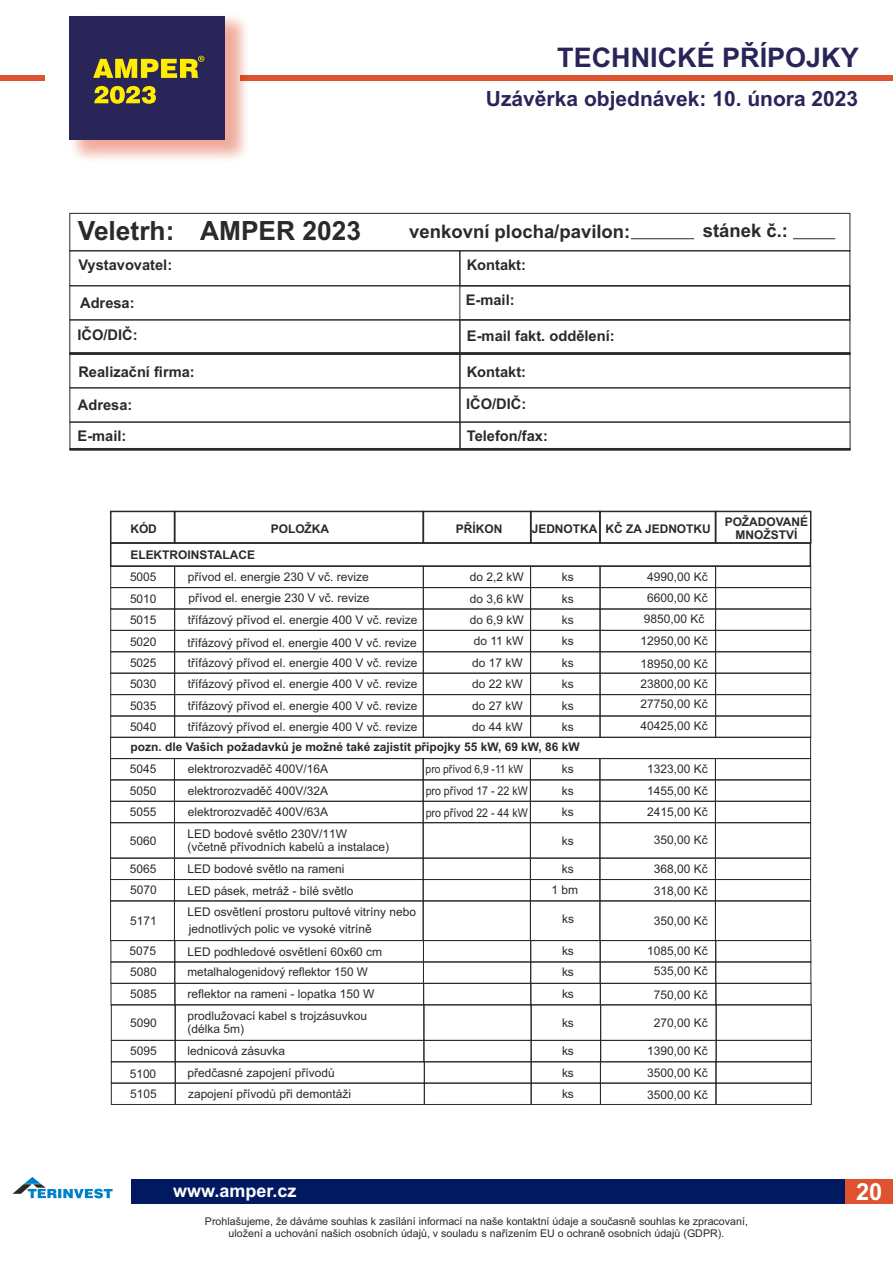
<style>
.page{position:relative;width:893px;height:1263px;background:#fff}
.page>*{position:absolute;margin:0;border:0;box-sizing:border-box;transform-origin:0 0}
.t1{font:700 27px "Arial";color:#292558}
.t2{font:700 26.55px "Arial";color:#2b2a29}
.t3{font:700 23.55px "Arial";color:#fefefe}
.t4{font:700 21px "Arial";color:#292558}
.t5{font:700 18.6px "Arial";color:#2b2a29}
.t6{font:700 18px "Arial";color:#fefefe}
.t7{font:700 14.7px "Arial";color:#2b2a29}
.t8{font:12px/21.5px "Arial";color:#2b2a29}
.t9{font:700 12px/26.4px "Arial";color:#2b2a29}
.t10{font:12px "Arial";color:#2b2a29;scale:.89 1}
.t11{font:11.4px "Arial";color:#2b2a29;scale:.9 1}
.t12{font:10.65px/11.9px "Arial";color:#2b2a29;text-align:center}
</style>
<div class="page">
<div style="left:70px;top:286px;width:780px;height:34px;border:1px solid #2b2a29"></div>
<div style="left:70px;top:251px;width:390px;height:35px;border:1px solid #2b2a29"></div>
<div style="left:460px;top:251px;width:390px;height:35px;border:1px solid #2b2a29"></div>
<svg style="left:69px;top:213px;width:781px;height:38px"></svg>
<div style="left:70px;top:422px;width:390px;height:28px;border:1px solid #2b2a29"></div>
<div style="left:460px;top:422px;width:390px;height:28px;border:1px solid #2b2a29"></div>
<div style="left:460px;top:320px;width:390px;height:34px;border:1px solid #2b2a29"></div>
<div style="left:70px;top:353px;width:390px;height:35px;border:1px solid #2b2a29"></div>
<div style="left:460px;top:353px;width:390px;height:35px;border:1px solid #2b2a29"></div>
<svg style="left:69px;top:352px;width:781px;height:3px;background:#333231"></svg>
<hr style="left:793px;top:238px;width:42px;height:1px;background:#2b2a29">
<hr style="left:631px;top:238px;width:63px;height:1px;background:#2b2a29">
<div style="left:460px;top:286px;width:390px;height:34px;border:1px solid #2b2a29"></div>
<div style="left:241px;top:75px;width:652px;height:6px;background:#de5230"></div>
<div style="left:0;top:75px;width:45px;height:6px;background:#de5230"></div>
<div style="left:63px;top:8px;width:192px;height:161px;background:#de5230;opacity:.49"></div>
<div style="left:70px;top:16px;width:155px;height:124px;background:#292558"></div>
<svg style="left:93px;top:56px;width:111px;height:22px"></svg>
<svg style="left:94px;top:86px;width:62px;height:18px"></svg>
<div style="left:131px;top:1179px;width:761px;height:25px;background:#011961"></div>
<svg style="left:13px;top:1177px;width:100px;height:21px"></svg>
<div style="left:845px;top:1179px;width:47px;height:25px;background:#de5230"></div>
<svg style="left:110px;top:510px;width:702px;height:595px"></svg>
<h1 class="t1" style="left:557px;top:47px;width:303px">TECHNICKÉ PŘÍPOJKY</h1>
<h3 class="t4" style="left:486px;top:90px;width:374px">Uzávěrka objednávek: 10. února 2023</h3>
<h2 class="t2" style="left:78px;top:220px;width:285px">Veletrh: AMPER 2023</h2>
<p class="t7" style="left:78px;top:259px;width:95px">Vystavovatel:</p>
<p class="t7" style="left:467px;top:259px;width:61px">Kontakt:</p>
<h3 class="t5" style="left:409px;top:224px;width:223px">venkovní plocha/pavilon:</h3>
<h3 class="t5" style="left:703px;top:224px;width:87px">stánek č.:</h3>
<p class="t7" style="left:80px;top:297px;width:56px">Adresa:</p>
<p class="t7" style="left:78px;top:329px;width:62px">IČO/DIČ:</p>
<p class="t7" style="left:466px;top:294px;width:50px">E-mail:</p>
<p class="t7" style="left:467px;top:331px;width:149px">E-mail fakt. oddělení:</p>
<p class="t7" style="left:78px;top:366px;width:118px">Realizační firma:</p>
<p class="t7" style="left:467px;top:367px;width:61px">Kontakt:</p>
<p class="t7" style="left:78px;top:399px;width:56px">Adresa:</p>
<p class="t7" style="left:466px;top:398px;width:62px">IČO/DIČ:</p>
<p class="t7" style="left:78px;top:430px;width:50px">E-mail:</p>
<p class="t7" style="left:467px;top:430px;width:83px">Telefon/fax:</p>
<p class="t9" style="left:130px;top:516px;width:126px">KÓD<br>ELEKTROINSTALACE</p>
<p class="t9" style="left:271px;top:516px;width:60px">POLOŽKA</p>
<p class="t9" style="left:456px;top:516px;width:48px">PŘÍKON</p>
<p class="t9" style="left:532px;top:516px;width:181px">JEDNOTKA KČ ZA JEDNOTKU</p>
<p class="t9" style="left:725px;top:516px;width:85px;line-height:13.4px;text-align:center">POŽADOVANÉ<br>MNOŽSTVÍ</p>
<p class="t8" style="left:130px;top:567px;width:28px">5005</p>
<p class="t8" style="left:130px;top:610px;width:28px">5015</p>
<p class="t8" style="left:130px;top:653px;width:28px">5025<br>5030</p>
<p class="t8" style="left:130px;top:717px;width:28px">5040</p>
<p class="t8" style="left:130px;top:759px;width:28px">5045<br>5050</p>
<p class="t8" style="left:188px;top:567px;width:182px">přívod el. energie 230 V vč. revize</p>
<p class="t8" style="left:188px;top:610px;width:231px">třífázový přívod el. energie 400 V vč. revize</p>
<p class="t8" style="left:188px;top:653px;width:231px">třífázový přívod el. energie 400 V vč. revize třífázový přívod el. energie 400 V vč. revize</p>
<p class="t8" style="left:188px;top:717px;width:231px">třífázový přívod el. energie 400 V vč. revize</p>
<p class="t8" style="left:188px;top:759px;width:142px">elektrorozvaděč 400V/16A elektrorozvaděč 400V/32A</p>
<p class="t8" style="left:647px;top:567px;width:62px">4990,00 Kč</p>
<p class="t8" style="left:641px;top:609px;width:69px;line-height:22.2px">9850,00 Kč<br>12950,00 Kč</p>
<p class="t8" style="left:470px;top:567px;width:55px">do 2,2 kW</p>
<p class="t8" style="left:470px;top:610px;width:55px;text-align:justify">do 6,9 kW do 11 kW do 17 kW do 22 kW</p>
<p class="t8" style="left:472px;top:717px;width:52px">do 44 kW</p>
<p class="t11" style="left:426px;top:765px;width:110px">pro přívod 6,9 -11 kW</p>
<p class="t10" style="left:426px;top:787px;width:116px">pro přívod 17 - 22 kW</p>
<p class="t8" style="left:562px;top:567px;width:13px">ks</p>
<p class="t8" style="left:562px;top:610px;width:13px;text-align:justify">ks ks ks ks</p>
<p class="t8" style="left:562px;top:717px;width:13px">ks</p>
<p class="t8" style="left:562px;top:759px;width:13px">ks ks</p>
<p class="t8" style="left:130px;top:589px;width:28px">5010</p>
<p class="t8" style="left:189px;top:588px;width:182px">přívod el. energie 230 V vč. revize</p>
<p class="t8" style="left:470px;top:589px;width:55px">do 3,6 kW</p>
<p class="t8" style="left:562px;top:589px;width:13px">ks</p>
<p class="t8" style="left:647px;top:588px;width:62px">6600,00 Kč</p>
<p class="t8" style="left:130px;top:632px;width:28px">5020</p>
<p class="t8" style="left:188px;top:633px;width:231px">třífázový přívod el. energie 400 V vč. revize</p>
<p class="t8" style="left:641px;top:654px;width:69px;line-height:20.2px">18950,00 Kč<br>23800,00 Kč</p>
<p class="t8" style="left:130px;top:696px;width:28px">5035</p>
<p class="t8" style="left:188px;top:696px;width:231px">třífázový přívod el. energie 400 V vč. revize</p>
<p class="t8" style="left:472px;top:696px;width:52px">do 27 kW</p>
<p class="t8" style="left:562px;top:696px;width:13px">ks</p>
<p class="t8" style="left:641px;top:695px;width:69px">27750,00 Kč</p>
<p class="t9" style="left:131px;top:735px;width:451px">pozn. dle Vašich požadavků je možné také zajistit přípojky 55 kW, 69 kW, 86 kW</p>
<p class="t8" style="left:641px;top:716px;width:69px">40425,00 Kč</p>
<p class="t8" style="left:647px;top:759px;width:62px">1323,00 Kč<br>1455,00 Kč</p>
<p class="t8" style="left:130px;top:802px;width:28px">5055</p>
<p class="t8" style="left:188px;top:802px;width:142px">elektrorozvaděč 400V/63A</p>
<p class="t10" style="left:426px;top:808px;width:116px">pro přívod 22 - 44 kW</p>
<p class="t8" style="left:562px;top:802px;width:13px">ks</p>
<p class="t8" style="left:647px;top:802px;width:62px">2415,00 Kč</p>
<p class="t8" style="left:130px;top:831px;width:28px">5060</p>
<p class="t8" style="left:187px;top:828px;width:203px;line-height:13.4px">LED bodové světlo 230V/11W (včetně přívodních kabelů a instalace)</p>
<p class="t8" style="left:562px;top:831px;width:13px">ks</p>
<p class="t8" style="left:654px;top:830px;width:55px">350,00 Kč</p>
<p class="t8" style="left:130px;top:859px;width:28px">5065</p>
<p class="t8" style="left:187px;top:859px;width:158px">LED bodové světlo na rameni</p>
<p class="t8" style="left:562px;top:859px;width:13px">ks</p>
<p class="t8" style="left:654px;top:859px;width:55px">368,00 Kč</p>
<p class="t8" style="left:130px;top:881px;width:28px">5070</p>
<p class="t8" style="left:187px;top:881px;width:168px">LED pásek, metráž - bílé světlo</p>
<p class="t8" style="left:552px;top:881px;width:28px">1 bm</p>
<p class="t8" style="left:654px;top:881px;width:55px">318,00 Kč</p>
<p class="t8" style="left:130px;top:911px;width:28px">5171</p>
<p class="t8" style="left:187px;top:905px;width:230px;line-height:16.6px">LED osvětlení prostoru pultové vitríny nebo jednotlivých polic ve vysoké vitríně</p>
<p class="t8" style="left:562px;top:909px;width:13px">ks</p>
<p class="t8" style="left:654px;top:911px;width:55px">350,00 Kč</p>
<p class="t8" style="left:130px;top:942px;width:28px">5075</p>
<p class="t8" style="left:187px;top:942px;width:196px">LED podhledové osvětlení 60x60 cm</p>
<p class="t8" style="left:562px;top:942px;width:13px">ks</p>
<p class="t8" style="left:647px;top:941px;width:62px">1085,00 Kč</p>
<p class="t8" style="left:130px;top:962px;width:28px">5080</p>
<p class="t8" style="left:188px;top:962px;width:182px">metalhalogenidový reflektor 150 W</p>
<p class="t8" style="left:562px;top:962px;width:13px">ks</p>
<p class="t8" style="left:654px;top:961px;width:55px">535,00 Kč</p>
<p class="t8" style="left:130px;top:984px;width:28px">5085</p>
<p class="t8" style="left:188px;top:984px;width:188px">reflektor na rameni - lopatka 150 W</p>
<p class="t8" style="left:562px;top:984px;width:13px">ks</p>
<p class="t8" style="left:654px;top:985px;width:55px">750,00 Kč</p>
<p class="t8" style="left:130px;top:1013px;width:28px">5090</p>
<p class="t8" style="left:187px;top:1010px;width:181px;line-height:13.4px">prodlužovací kabel s trojzásuvkou (délka 5m)</p>
<p class="t8" style="left:562px;top:1013px;width:13px">ks</p>
<p class="t8" style="left:654px;top:1013px;width:55px">270,00 Kč</p>
<p class="t8" style="left:130px;top:1041px;width:28px">5095</p>
<p class="t8" style="left:188px;top:1041px;width:99px">lednicová zásuvka</p>
<p class="t8" style="left:562px;top:1041px;width:13px">ks</p>
<p class="t8" style="left:647px;top:1041px;width:62px">1390,00 Kč</p>
<p class="t8" style="left:130px;top:1064px;width:28px">5100</p>
<p class="t8" style="left:187px;top:1063px;width:149px">předčasné zapojení přívodů</p>
<p class="t8" style="left:562px;top:1063px;width:13px">ks</p>
<p class="t8" style="left:130px;top:1084px;width:28px">5105</p>
<p class="t8" style="left:188px;top:1084px;width:165px">zapojení přívodů při demontáži</p>
<p class="t8" style="left:562px;top:1084px;width:13px">ks</p>
<p class="t8" style="left:647px;top:1063px;width:62px">3500,00 Kč<br>3500,00 Kč</p>
<h3 class="t6" style="left:173px;top:1183px;width:125px">www.amper.cz</h3>
<p class="t12" style="left:205px;top:1216px;width:544px">Prohlašujeme, že dáváme souhlas k zasílání informací na naše kontaktní údaje a současně souhlas ke zpracovaní, uložení a uchování našich osobních údajů, v souladu s nařízením EU o ochraně osobních údajů (GDPR).</p>
<h3 class="t3" style="left:856px;top:1183px;width:28px">20</h3>
</div>
